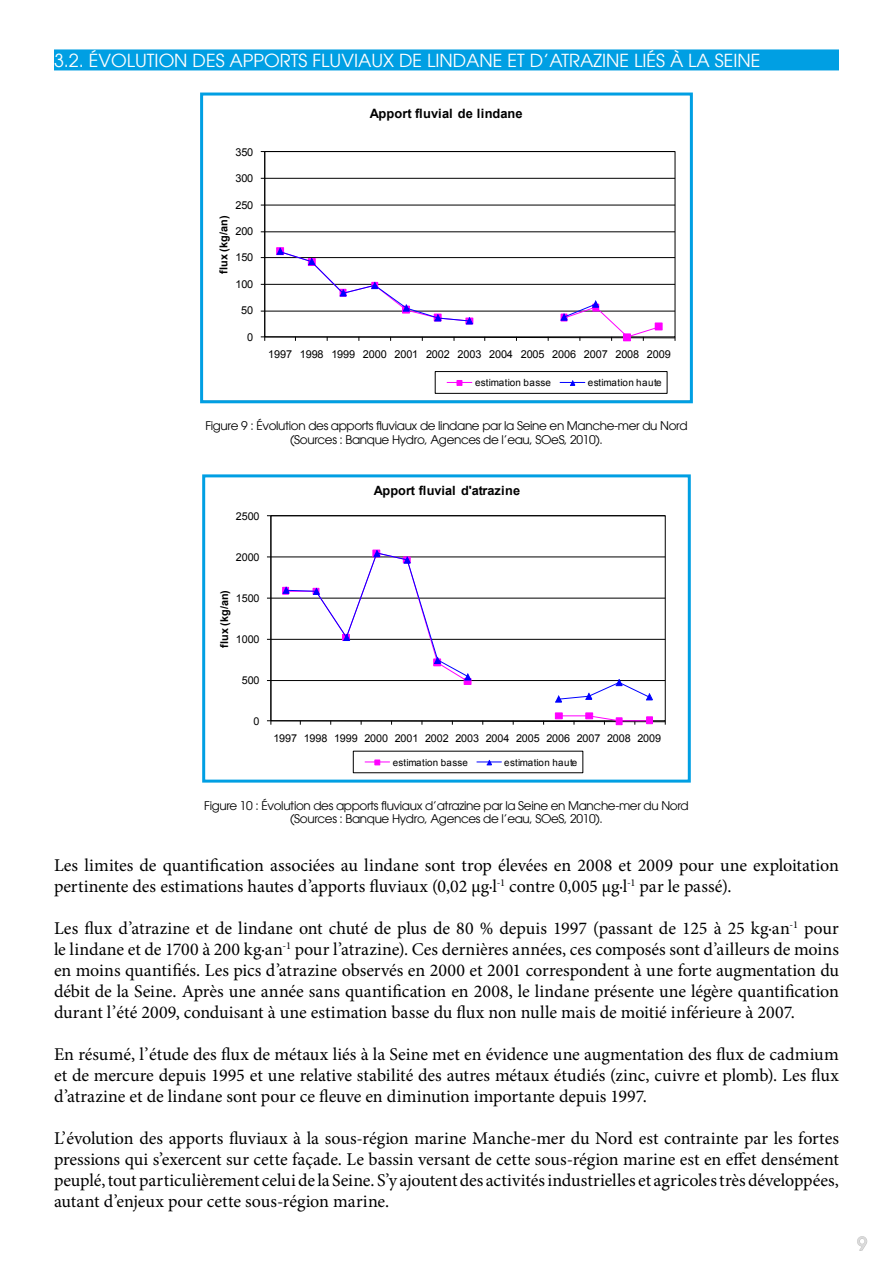
<style>
.page{position:relative;width:893px;height:1263px;background:#fff}
.page>*{position:absolute;margin:0;border:0;box-sizing:border-box;transform-origin:0 0}
.t1{font:18px/21px "Minion Pro";color:#000;text-align:justify}
.t2{font:18px "Avant Garde LT";color:#fff}
.t3{font:500 18px "Avant Garde LT";color:#dadada}
.t4{font:700 12.9px "Arial";letter-spacing:.005em;color:#000}
.t5{font:700 12.75px "Arial";color:#000}
.t6{font:12px/13.5px "Avant Garde LT";letter-spacing:-.03em;color:#000;text-align:center}
.t7{font:10.95px "Arial";letter-spacing:-.01em;color:#000}
.t8{font:700 10.95px "Arial";letter-spacing:-.01em;color:#000}
.t9{font:10.8px "Arial";letter-spacing:-.01em;color:#000}
.t10{font:700 10.8px "Arial";letter-spacing:-.01em;color:#000}
.t11{font:9.9px "Arial";letter-spacing:.02em;color:#000}
.t12{font:9.75px "Arial";letter-spacing:.02em;color:#000}
</style>
<div class="page">
<svg style="left:857px;top:1236px;width:10px;height:15px"></svg>
<div style="left:54px;top:49px;width:785px;height:21px;background:#009fe3"></div>
<svg style="left:260px;top:151px;width:416px;height:243px"></svg>
<div style="left:200px;top:93px;width:493px;height:310px;border:3px solid #009fe3"></div>
<svg style="left:267px;top:515px;width:399px;height:259px"></svg>
<div style="left:202px;top:474px;width:489px;height:309px;border:3px solid #009fe3"></div>
<p class="t2" style="left:54px;top:50px;width:708px">3.2. ÉVOLUTION DES APPORTS FLUVIAUX DE LINDANE ET D’ATRAZINE LIÉS À LA SEINE</p>
<p class="t7" style="left:235px;top:145px;width:19px">350</p>
<p class="t7" style="left:235px;top:171px;width:19px">300</p>
<p class="t7" style="left:235px;top:197px;width:19px">250</p>
<p class="t8" style="left:216px;top:274px;width:60px;rotate:-90deg">flux (kg/an)</p>
<p class="t7" style="left:235px;top:224px;width:19px">200</p>
<p class="t7" style="left:235px;top:250px;width:19px">150</p>
<p class="t7" style="left:235px;top:277px;width:19px">100</p>
<p class="t7" style="left:241px;top:303px;width:14px">50</p>
<p class="t7" style="left:247px;top:330px;width:8px">0</p>
<p class="t4" style="left:370px;top:105px;width:154px">Apport fluvial de lindane</p>
<p class="t7" style="left:268px;top:347px;width:404px">1997 1998 1999 2000 2001 2002 2003 2004 2005 2006 2007 2008 2009</p>
<p class="t11" style="left:475px;top:376px;width:77px">estimation basse</p>
<p class="t11" style="left:588px;top:376px;width:75px">estimation haute</p>
<p class="t6" style="left:205px;top:419px;width:484px">Figure 9 : Évolution des apports fluviaux de lindane par la Seine en Manche-mer du Nord (Sources : Banque Hydro, Agences de l’eau, SOeS, 2010).</p>
<p class="t9" style="left:236px;top:509px;width:25px">2500</p>
<p class="t9" style="left:236px;top:550px;width:25px">2000</p>
<p class="t10" style="left:217px;top:647px;width:59px;rotate:-90deg">flux (kg/an)</p>
<p class="t9" style="left:236px;top:591px;width:25px">1500</p>
<p class="t9" style="left:236px;top:632px;width:25px">1000</p>
<p class="t9" style="left:242px;top:673px;width:19px">500</p>
<p class="t9" style="left:254px;top:714px;width:7px">0</p>
<p class="t5" style="left:374px;top:482px;width:148px">Apport fluvial d'atrazine</p>
<p class="t9" style="left:273px;top:731px;width:389px">1997 1998 1999 2000 2001 2002 2003 2004 2005 2006 2007 2008 2009</p>
<p class="t12" style="left:393px;top:756px;width:77px">estimation basse</p>
<p class="t12" style="left:504px;top:756px;width:75px">estimation haute</p>
<p class="t6" style="left:204px;top:798px;width:486px">Figure 10 : Évolution des apports fluviaux d’atrazine par la Seine en Manche-mer du Nord (Sources : Banque Hydro, Agences de l’eau, SOeS, 2010).</p>
<p class="t1" style="left:54px;top:855px;width:786px">Les limites de quantification associées au lindane sont trop élevées en 2008 et 2009 pour une exploitation pertinente des estimations hautes d’apports fluviaux (0,02 µg·l<sup>-1</sup> contre 0,005 µg·l<sup>-1</sup> par le passé).</p>
<p class="t1" style="left:54px;top:918px;width:787px">Les flux d’atrazine et de lindane ont chuté de plus de 80 % depuis 1997 (passant de 125 à 25 kg·an<sup>-1</sup> pour le lindane et de 1700 à 200 kg·an<sup>-1</sup> pour l’atrazine). Ces dernières années, ces composés sont d’ailleurs de moins en moins quantifiés. Les pics d’atrazine observés en 2000 et 2001 correspondent à une forte augmentation du débit de la Seine. Après une année sans quantification en 2008, le lindane présente une légère quantification durant l’été 2009, conduisant à une estimation basse du flux non nulle mais de moitié inférieure à 2007.</p>
<p class="t1" style="left:54px;top:1044px;width:786px">En résumé, l’étude des flux de métaux liés à la Seine met en évidence une augmentation des flux de cadmium et de mercure depuis 1995 et une relative stabilité des autres métaux étudiés (zinc, cuivre et plomb). Les flux d’atrazine et de lindane sont pour ce fleuve en diminution importante depuis 1997.</p>
<p class="t1" style="left:54px;top:1128px;width:786px">L’évolution des apports fluviaux à la sous-région marine Manche-mer du Nord est contrainte par les fortes pressions qui s’exercent sur cette façade. Le bassin versant de cette sous-région marine est en effet densément peuplé, tout particulièrement celui de la Seine. S’y ajoutent des activités industrielles et agricoles très développées, autant d’enjeux pour cette sous-région marine.</p>
<p class="t3" style="left:857px;top:1232px;width:11px">9</p>
</div>
